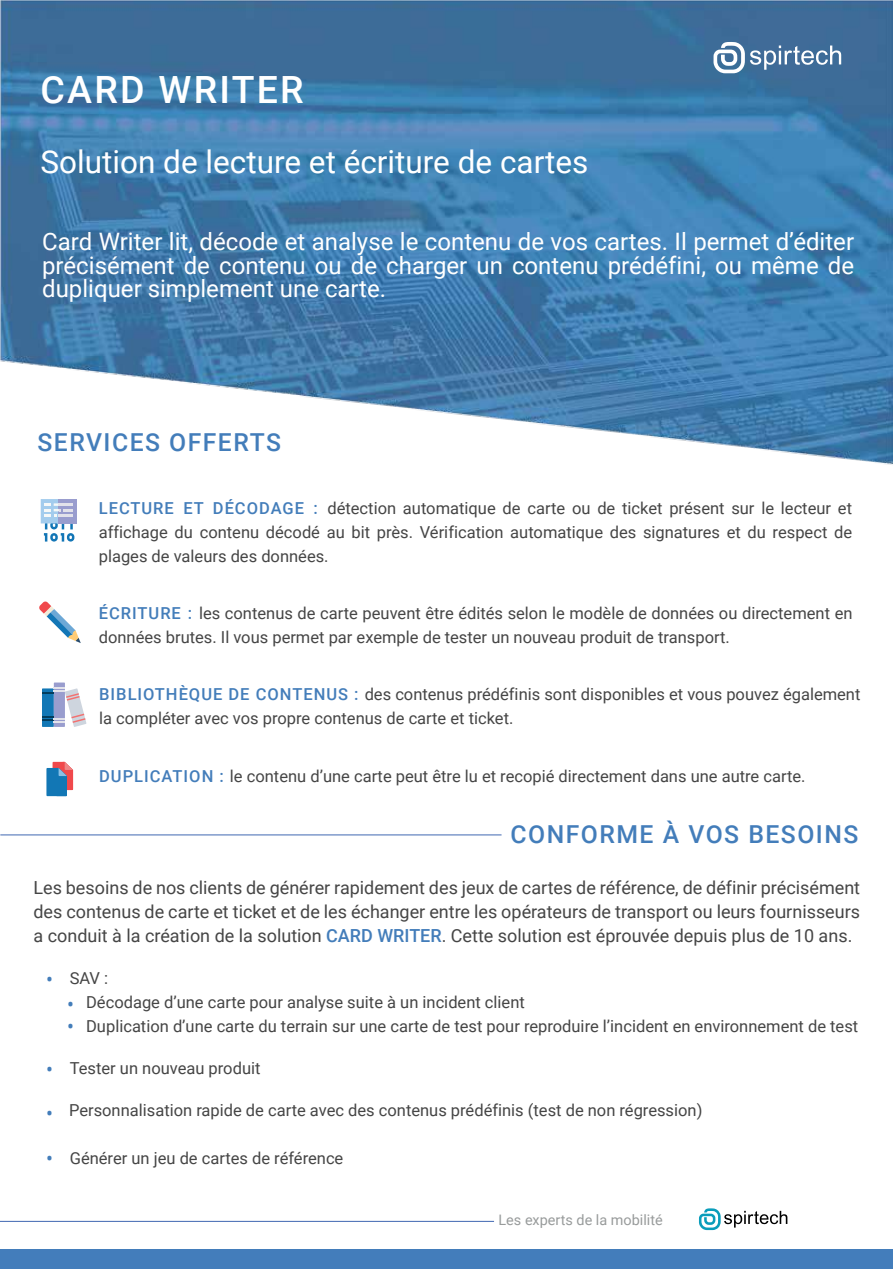
<style>
.page{position:relative;width:893px;height:1269px;background:#fff}
.page>*{position:absolute;margin:0;border:0;box-sizing:border-box;transform-origin:0 0}
.t1{font:500 37.5px "Roboto";letter-spacing:.06em;color:#fff}
.t2{font:31.5px "Roboto";color:#fff}
.t3{font:500 24.75px "Roboto";letter-spacing:.06em;color:#437dba}
.t4{font:24px/23.9px "Roboto";color:#fff;text-align:justify}
.t5{font:18px/23.9px "Roboto";color:#454545;text-align:justify}
.t6{font:16.5px/23.9px "Roboto";color:#454545}
.t7{font:600 16.5px/22.5px "Open Sans";color:#437dba}
.t8{font:14.4px "Roboto";color:#989b9b}
.s1{font-weight:500;color:#437dba}
</style>
<div class="page">
<img style="left:0;top:0;width:893px;height:542px">
<hr style="left:0;top:834px;width:501px;height:1px;background:#4067b1">
<svg style="left:699px;top:1208px;width:88px;height:21px"></svg>
<svg style="left:713px;top:42px;width:128px;height:31px"></svg>
<div style="left:0;top:1249px;width:893px;height:19px;background:#437dbb"></div>
<hr style="left:0;top:1220px;width:494px;height:1px;background:#4067b1">
<svg style="left:39px;top:601px;width:42px;height:42px"></svg>
<div style="left:59px;top:499px;width:18px;height:24px;background:#999dce"></div>
<svg style="left:41px;top:499px;width:33px;height:42px"></svg>
<div style="left:54px;top:682px;width:11px;height:44px;background:#999dce"></div>
<svg style="left:42px;top:687px;width:44px;height:39px"></svg>
<svg style="left:46px;top:761px;width:27px;height:35px"></svg>
<h1 class="t1" style="left:40px;top:64px;width:264px">CARD WRITER</h1>
<h2 class="t2" style="left:40px;top:140px;width:549px">Solution de lecture et écriture de cartes</h2>
<h3 class="t4" style="left:42px;top:228px;width:813px">Card Writer lit, décode et analyse le contenu de vos cartes. Il permet d’éditer précisément de contenu ou de charger un contenu prédéfini, ou même de dupliquer simplement une carte.</h3>
<h3 class="t3" style="left:37px;top:424px;width:245px">SERVICES OFFERTS</h3>
<p class="t6" style="left:99px;top:495px;width:755px;text-align:justify"><span class="s1">LECTURE ET DÉCODAGE :</span> détection automatique de carte ou de ticket présent sur le lecteur et affichage du contenu décodé au bit près. Vérification automatique des signatures et du respect de plages de valeurs des données.</p>
<p class="t6" style="left:99px;top:600px;width:755px"><span class="s1">ÉCRITURE :</span> les contenus de carte peuvent être édités selon le modèle de données ou directement en données brutes. Il vous permet par exemple de tester un nouveau produit de transport.</p>
<p class="t6" style="left:99px;top:681px;width:762px"><span class="s1">BIBLIOTHÈQUE DE CONTENUS :</span> des contenus prédéfinis sont disponibles et vous pouvez également la compléter avec vos propre contenus de carte et ticket.</p>
<p class="t6" style="left:99px;top:763px;width:707px"><span class="s1">DUPLICATION :</span> le contenu d’une carte peut être lu et recopié directement dans une autre carte.</p>
<h3 class="t3" style="left:510px;top:816px;width:349px">CONFORME À VOS BESOINS</h3>
<p class="t5" style="left:33px;top:874px;width:828px">Les besoins de nos clients de générer rapidement des jeux de cartes de référence, de définir précisément des contenus de carte et ticket et de les échanger entre les opérateurs de transport ou leurs fournisseurs a conduit à la création de la solution <span class="s1">CARD WRITER</span>. Cette solution est éprouvée depuis plus de 10 ans.</p>
<p class="t7" style="left:46px;top:966px;width:8px">•</p>
<p class="t7" style="left:46px;top:1057px;width:8px">•</p>
<p class="t7" style="left:46px;top:1100px;width:8px">•</p>
<p class="t7" style="left:46px;top:1145px;width:8px">•</p>
<p class="t6" style="left:86px;top:965px;width:773px;text-indent:-16px">SAV :<br>Décodage d’une carte pour analyse suite à un incident client<br>Duplication d’une carte du terrain sur une carte de test pour reproduire l’incident en environnement de test</p>
<p class="t6" style="left:70px;top:1055px;width:192px">Tester un nouveau produit</p>
<p class="t6" style="left:69px;top:1097px;width:635px">Personnalisation rapide de carte avec des contenus prédéfinis (test de non régression)</p>
<p class="t6" style="left:70px;top:1145px;width:275px">Générer un jeu de cartes de référence</p>
<p class="t7" style="left:67px;top:991px;width:8px">• •</p>
<p class="t8" style="left:498px;top:1209px;width:166px">Les experts de la mobilité</p>
</div>
